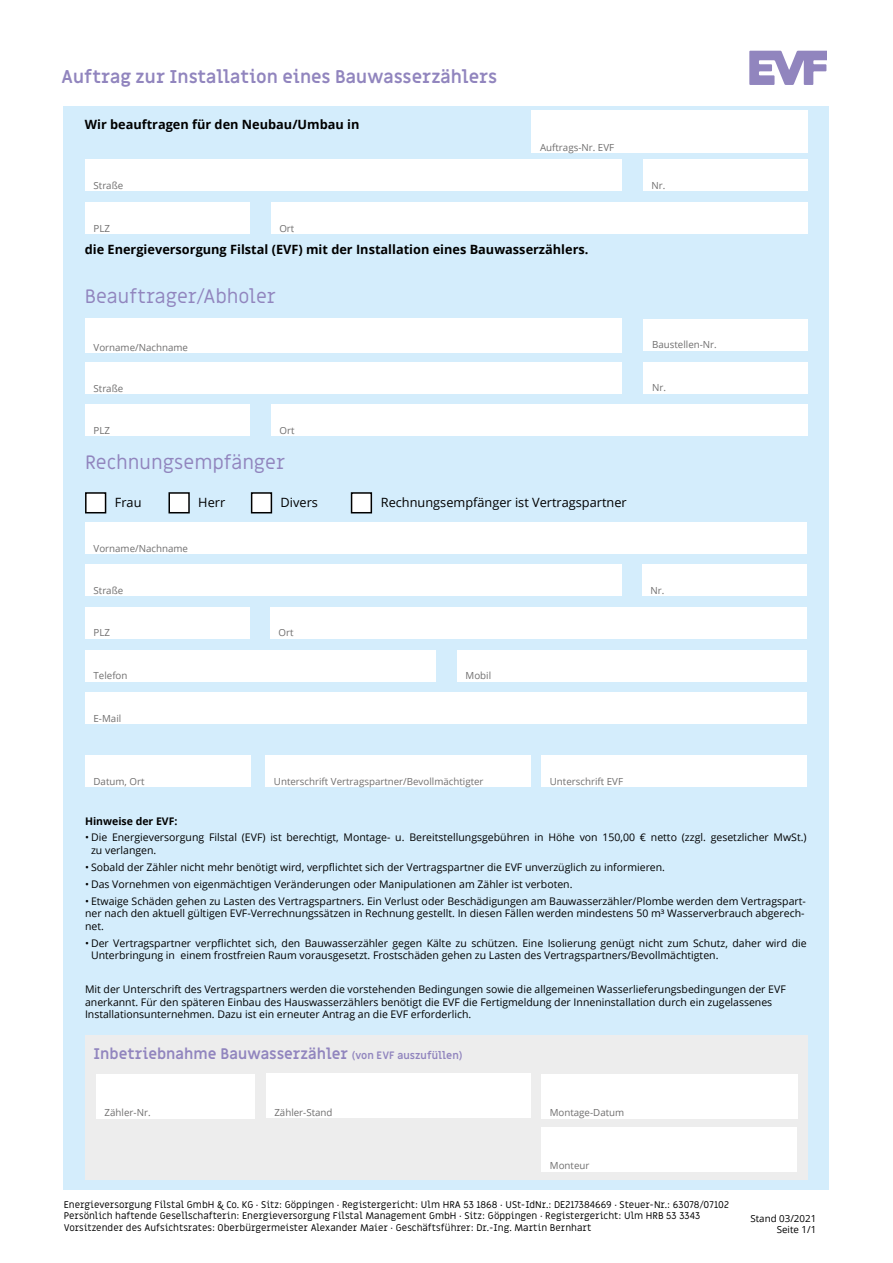
<style>
.page{position:relative;width:893px;height:1263px;background:#fff}
.page>*{position:absolute;margin:0;border:0;box-sizing:border-box;transform-origin:0 0}
.t1{font:19.5px "Miriam Libre";color:#9185be}
.t2{font:700 18px "Miriam Libre";color:#9185be}
.t3{font:700 15px "Miriam Libre";color:#9185be}
.t4{font:700 12.75px "Open Sans";color:#000}
.t5{font:12.75px "Open Sans";color:#000}
.t6{font:10.5px/12.6px "Open Sans";color:#000}
.t7{font:700 10.5px "Open Sans";color:#000}
.t8{font:9.75px/11.7px "Miriam Libre";color:#000}
.t9{font:9.75px "Open Sans";color:#706f6f}
.t10{font:9.75px/11.7px "Open Sans";color:#000;text-align:right}
.s1{font-size:10.5px}
</style>
<div class="page">
<div style="left:64px;top:106px;width:765px;height:1084px;background:#d4edfc"></div>
<svg style="left:749px;top:51px;width:78px;height:34px"></svg>
<div style="left:85px;top:1035px;width:723px;height:145px;background:#ededed"></div>
<div style="left:85px;top:755px;width:165px;height:32px;background:#fff"></div>
<div style="left:265px;top:755px;width:266px;height:32px;background:#fff"></div>
<div style="left:541px;top:755px;width:266px;height:32px;background:#fff"></div>
<div style="left:85px;top:522px;width:722px;height:32px;background:#fff"></div>
<div style="left:85px;top:649px;width:351px;height:32px;background:#fff"></div>
<div style="left:457px;top:649px;width:350px;height:32px;background:#fff"></div>
<div style="left:85px;top:692px;width:722px;height:32px;background:#fff"></div>
<div style="left:168px;top:492px;width:22px;height:21px;background:#fff;border:2px solid #000"></div>
<div style="left:251px;top:492px;width:21px;height:21px;background:#fff;border:2px solid #000"></div>
<div style="left:85px;top:564px;width:537px;height:32px;background:#fff"></div>
<div style="left:642px;top:564px;width:165px;height:32px;background:#fff"></div>
<div style="left:85px;top:607px;width:165px;height:31px;background:#fff"></div>
<div style="left:270px;top:607px;width:537px;height:31px;background:#fff"></div>
<div style="left:85px;top:159px;width:537px;height:32px;background:#fff"></div>
<div style="left:643px;top:159px;width:165px;height:32px;background:#fff"></div>
<div style="left:85px;top:202px;width:165px;height:32px;background:#fff"></div>
<div style="left:271px;top:202px;width:537px;height:32px;background:#fff"></div>
<div style="left:85px;top:319px;width:537px;height:34px;background:#fff"></div>
<div style="left:85px;top:362px;width:537px;height:32px;background:#fff"></div>
<div style="left:644px;top:362px;width:164px;height:31px;background:#fff"></div>
<div style="left:85px;top:404px;width:165px;height:32px;background:#fff"></div>
<div style="left:271px;top:404px;width:537px;height:32px;background:#fff"></div>
<div style="left:96px;top:1074px;width:159px;height:44px;background:#fff"></div>
<div style="left:266px;top:1073px;width:265px;height:45px;background:#fff"></div>
<div style="left:541px;top:1074px;width:256px;height:44px;background:#fff"></div>
<div style="left:541px;top:1127px;width:256px;height:44px;background:#fff"></div>
<div style="left:351px;top:492px;width:21px;height:21px;background:#fff;border:2px solid #000"></div>
<div style="left:644px;top:319px;width:164px;height:31px;background:#fff"></div>
<div style="left:531px;top:111px;width:277px;height:42px;background:#fff"></div>
<div style="left:85px;top:492px;width:21px;height:21px;background:#fff;border:2px solid #000"></div>
<h2 class="t2" style="left:62px;top:65px;width:437px">Auftrag zur Installation eines Bauwasserzählers</h2>
<p class="t4" style="left:85px;top:115px;width:276px">Wir beauftragen für den Neubau/Umbau in</p>
<p class="t9" style="left:540px;top:141px;width:76px">Auftrags-Nr. EVF</p>
<p class="t9" style="left:94px;top:179px;width:31px">Straße</p>
<p class="t9" style="left:651px;top:179px;width:15px">Nr.</p>
<p class="t9" style="left:94px;top:222px;width:18px">PLZ</p>
<p class="t9" style="left:279px;top:222px;width:17px">Ort</p>
<p class="t4" style="left:85px;top:241px;width:505px">die Energieversorgung Filstal (EVF) mit der Installation eines Bauwasserzählers.</p>
<h1 class="t1" style="left:85px;top:285px;width:193px">Beauftrager/Abholer</h1>
<p class="t9" style="left:652px;top:338px;width:66px">Baustellen-Nr.</p>
<p class="t9" style="left:94px;top:341px;width:96px">Vorname/Nachname</p>
<p class="t9" style="left:94px;top:381px;width:31px">Straße</p>
<p class="t9" style="left:652px;top:381px;width:15px">Nr.</p>
<p class="t9" style="left:94px;top:424px;width:18px">PLZ</p>
<p class="t9" style="left:280px;top:424px;width:17px">Ort</p>
<h1 class="t1" style="left:85px;top:450px;width:201px">Rechnungsempfänger</h1>
<p class="t5" style="left:115px;top:493px;width:28px">Frau</p>
<p class="t5" style="left:198px;top:493px;width:28px">Herr</p>
<p class="t5" style="left:281px;top:493px;width:39px">Divers</p>
<p class="t5" style="left:381px;top:493px;width:247px">Rechnungsempfänger ist Vertragspartner</p>
<p class="t9" style="left:94px;top:541px;width:96px">Vorname/Nachname</p>
<p class="t9" style="left:94px;top:584px;width:31px">Straße</p>
<p class="t9" style="left:651px;top:584px;width:15px">Nr.</p>
<p class="t9" style="left:94px;top:626px;width:18px">PLZ</p>
<p class="t9" style="left:279px;top:626px;width:17px">Ort</p>
<p class="t9" style="left:94px;top:669px;width:35px">Telefon</p>
<p class="t9" style="left:466px;top:669px;width:27px">Mobil</p>
<p class="t9" style="left:94px;top:712px;width:29px">E-Mail</p>
<p class="t9" style="left:94px;top:774px;width:52px">Datum, Ort</p>
<p class="t9" style="left:274px;top:774px;width:211px">Unterschrift Vertragspartner/Bevollmächtigter</p>
<p class="t9" style="left:550px;top:774px;width:75px">Unterschrift EVF</p>
<p class="t7" style="left:85px;top:813px;width:94px">Hinweise der EVF:</p>
<p class="t6" style="left:91px;top:831px;width:717px;text-indent:-6px">• Die Energieversorgung Filstal (EVF) ist berechtigt, Montage- u. Bereitstellungsgebühren in Höhe von 150,00 € netto (zzgl. gesetzlicher MwSt.) zu verlangen.</p>
<p class="t6" style="left:85px;top:860px;width:582px">• Sobald der Zähler nicht mehr benötigt wird, verpflichtet sich der Vertragspartner die EVF unverzüglich zu informieren.</p>
<p class="t6" style="left:85px;top:877px;width:489px">• Das Vornehmen von eigenmächtigen Veränderungen oder Manipulationen am Zähler ist verboten.</p>
<p class="t6" style="left:85px;top:894px;width:722px">• Etwaige Schäden gehen zu Lasten des Vertragspartners. Ein Verlust oder Beschädigungen am Bauwasserzähler/Plombe werden dem Vertragspart&shy;ner nach den aktuell gültigen EVF-Verrechnungssätzen in Rechnung gestellt. In diesen Fällen werden mindestens 50 m³ Wasserverbrauch abgerech&shy;net.</p>
<p class="t6" style="left:91px;top:936px;width:717px;text-indent:-6px">• Der Vertragspartner verpflichtet sich, den Bauwasserzähler gegen Kälte zu schützen. Eine Isolierung genügt nicht zum Schutz, daher wird die<br>Unterbringung in einem frostfreien Raum vorausgesetzt. Frostschäden gehen zu Lasten des Vertragspartners/Bevollmächtigten.</p>
<p class="t6" style="left:85px;top:982px;width:702px">Mit der Unterschrift des Vertragspartners werden die vorstehenden Bedingungen sowie die allgemeinen Wasserlieferungsbedingungen der EVF anerkannt. Für den späteren Einbau des Hauswasserzählers benötigt die EVF die Fertigmeldung der Inneninstallation durch ein zugelassenes<br>Installationsunternehmen. Dazu ist ein erneuter Antrag an die EVF erforderlich.</p>
<h3 class="t3" style="left:94px;top:1044px;width:371px">Inbetriebnahme Bauwasserzähler <span class="s1">(von EVF auszufüllen)</span></h3>
<p class="t9" style="left:105px;top:1106px;width:47px">Zähler-Nr.</p>
<p class="t9" style="left:274px;top:1106px;width:60px">Zähler-Stand</p>
<p class="t9" style="left:550px;top:1106px;width:76px">Montage-Datum</p>
<p class="t9" style="left:550px;top:1159px;width:41px">Monteur</p>
<p class="t8" style="left:64px;top:1199px;width:667px">Energieversorgung Filstal GmbH &amp; Co. KG · Sitz: Göppingen · Registergericht: Ulm HRA 53 1868 · USt-IdNr.: DE217384669 · Steuer-Nr.: 63078/07102<br>Persönlich haftende Gesellschafterin: Energieversorgung Filstal Management GmbH · Sitz: Göppingen · Registergericht: Ulm HRB 53 3343<br>Vorsitzender des Aufsichtsrates: Oberbürgermeister Alexander Maier · Geschäftsführer: Dr.-Ing. Martin Bernhart</p>
<p class="t10" style="left:750px;top:1212px;width:67px">Stand 03/2021<br>Seite 1/1</p>
</div>
